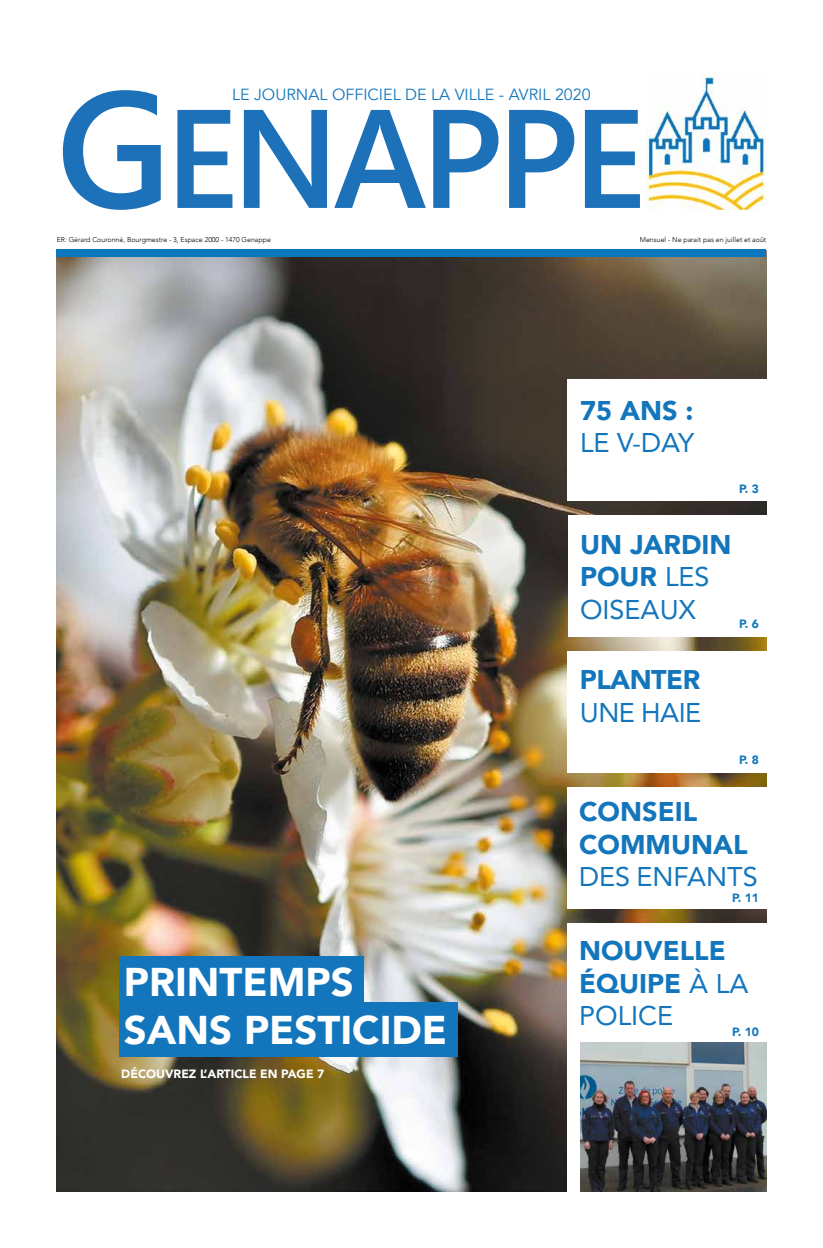
<style>
.page{position:relative;width:823px;height:1248px;background:#fff}
.page>*{position:absolute;margin:0;border:0;box-sizing:border-box;transform-origin:0 0}
.t1{font:900 40px/48px "Avenir";color:#fff}
.t2{font:900 27px/32.4px "Avenir";color:#1376bc}
.t3{font:27px "Avenir";color:#1376bc}
.t4{font:900 27px "Avenir";letter-spacing:-.02em;color:#1376bc}
.t5{font:16.1px "Avenir";color:#1376bc}
.t6{font:900 12px "Avenir";color:#fff}
.t7{font:900 12px "Avenir";color:#1376bc}
.t8{font:300 7px "Avenir";color:#000}
.s1{font-weight:400}
</style>
<div class="page">
<img style="left:57px;top:257px;width:708px;height:934px">
<div style="left:567px;top:923px;width:206px;height:268px;background:#fff"></div>
<div style="left:57px;top:249px;width:708px;height:8px;background:#0c76bc"></div>
<img style="left:580px;top:1042px;width:185px;height:149px">
<svg style="left:63px;top:90px;width:98px;height:120px"></svg>
<svg style="left:177px;top:110px;width:55px;height:98px"></svg>
<svg style="left:244px;top:110px;width:83px;height:98px"></svg>
<svg style="left:334px;top:110px;width:91px;height:98px"></svg>
<svg style="left:433px;top:110px;width:65px;height:98px"></svg>
<svg style="left:509px;top:110px;width:65px;height:98px"></svg>
<svg style="left:584px;top:110px;width:55px;height:98px"></svg>
<img style="left:645px;top:73px;width:120px;height:137px">
<div style="left:119px;top:1001px;width:339px;height:55px;background:#1376bc"></div>
<div style="left:119px;top:955px;width:244px;height:50px;background:#1376bc"></div>
<div style="left:567px;top:787px;width:207px;height:121px;background:#fff"></div>
<div style="left:567px;top:651px;width:211px;height:122px;background:#fff"></div>
<div style="left:567px;top:515px;width:214px;height:122px;background:#fff"></div>
<div style="left:567px;top:379px;width:215px;height:122px;background:#fff"></div>
<h3 class="t5" style="left:232px;top:85px;width:360px">LE JOURNAL OFFICIEL DE LA VILLE - AVRIL 2020</h3>
<p class="t8" style="left:57px;top:235px;width:216px">ER: Gérard Couronné, Bourgmestre - 3, Espace 2000 - 1470 Genappe</p>
<p class="t8" style="left:639px;top:235px;width:128px">Mensuel - Ne parait pas en juillet et août</p>
<h2 class="t2" style="left:579px;top:393px;width:115px">75 ANS :</h2>
<h2 class="t3" style="left:579px;top:421px;width:116px">LE V-DAY</h2>
<h3 class="t7" style="left:738px;top:478px;width:21px">P. 3</h3>
<h2 class="t2" style="left:579px;top:527px;width:153px">UN JARDIN<br>POUR <span class="s1">LES<br>OISEAUX</span></h2>
<h3 class="t7" style="left:738px;top:614px;width:21px">P. 6</h3>
<h2 class="t4" style="left:579px;top:656px;width:122px">PLANTER</h2>
<h2 class="t3" style="left:579px;top:690px;width:123px">UNE HAIE</h2>
<h3 class="t7" style="left:738px;top:749px;width:21px">P. 8</h3>
<h1 class="t1" style="left:124px;top:956px;width:324px">PRINTEMPS<br>SANS PESTICIDE</h1>
<h3 class="t6" style="left:121px;top:1063px;width:204px">DÉCOUVREZ L’ARTICLE EN PAGE 7</h3>
<h2 class="t2" style="left:578px;top:794px;width:170px">CONSEIL<br>COMMUNAL</h2>
<h2 class="t3" style="left:578px;top:854px;width:180px">DES ENFANTS</h2>
<h3 class="t7" style="left:731px;top:887px;width:28px">P. 11</h3>
<h2 class="t2" style="left:578px;top:933px;width:171px">NOUVELLE<br>ÉQUIPE <span class="s1">À LA<br>POLICE</span></h2>
<h3 class="t7" style="left:731px;top:1021px;width:28px">P. 10</h3>
</div>
